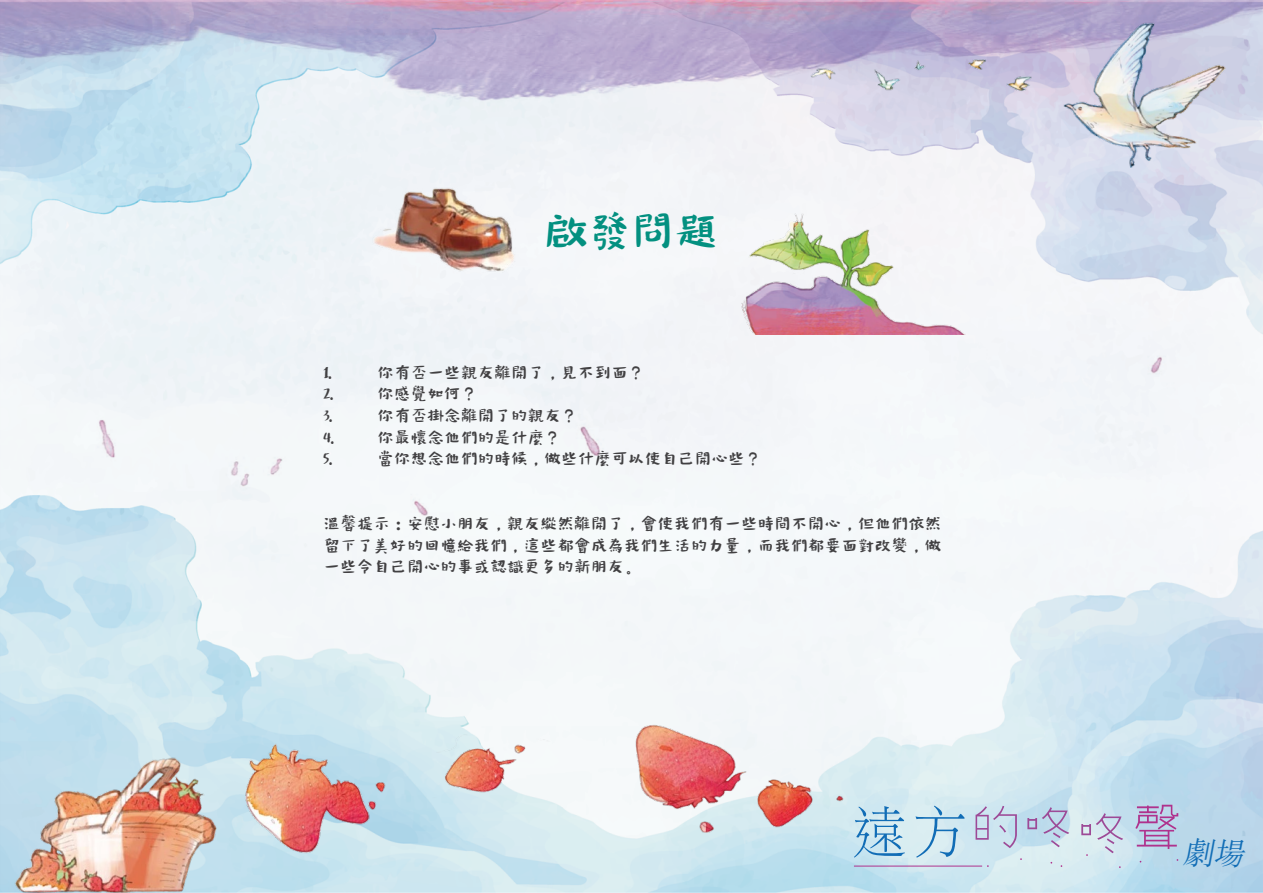
<style>
.page{position:relative;width:1263px;height:893px;background:#fff}
.page>*{position:absolute;margin:0;border:0;box-sizing:border-box;transform-origin:0 0}
.t1{font:46.5px "Hanyi Senty Marshmallow";color:#039080}
.t2{font:italic 300 30.9px "M Sung HK";color:#116db6}
.t3{font:18px/21.6px "Hanyi Senty Marshmallow";color:#414042;text-align:justify}
</style>
<div class="page">
<img style="left:0;top:0;width:1263px;height:893px">
<svg style="left:854px;top:806px;width:111px;height:52px;background:#b4d5e7"></svg>
<svg style="left:1135px;top:805px;width:43px;height:44px;background:#b7a5cd"></svg>
<svg style="left:1027px;top:807px;width:42px;height:40px;background:#bbc8e0"></svg>
<svg style="left:975px;top:806px;width:42px;height:42px;background:#c3cbe1"></svg>
<hr style="left:854px;top:866px;width:128px;height:1px;background:#af328d">
<svg style="left:1081px;top:813px;width:42px;height:43px;background:#cdd3e4"></svg>
<img style="left:810px;top:23px;width:415px;height:144px">
<img style="left:242px;top:694px;width:606px;height:198px">
<img style="left:15px;top:754px;width:204px;height:139px">
<img style="left:372px;top:188px;width:143px;height:84px">
<img style="left:741px;top:213px;width:224px;height:122px">
<h1 class="t1" style="left:545px;top:206px;width:174px">啟發問題</h1>
<p class="t3" style="left:323px;top:363px;width:12px">1.</p>
<p class="t3" style="left:377px;top:363px;width:269px">你有否一些親友離開了，見不到面？</p>
<p class="t3" style="left:323px;top:385px;width:156px">2. 你感覺如何？</p>
<p class="t3" style="left:323px;top:406px;width:256px">3. 你有否掛念離開了的親友？</p>
<p class="t3" style="left:323px;top:428px;width:239px">4. 你最懷念他們的是什麼？</p>
<p class="t3" style="left:323px;top:449px;width:440px">5. 當你想念他們的時候，做些什麼可以使自己開心些？</p>
<p class="t3" style="left:323px;top:514px;width:620px">溫馨提示：安慰小朋友，親友縱然離開了，會使我們有一些時間不開心，但他們依然留下了美好的回憶給我們，這些都會成為我們生活的力量，而我們都要面對改變，做一些令自己開心的事或認識更多的新朋友。</p>
<h2 class="t2" style="left:1182px;top:832px;width:71px">劇場</h2>
</div>
